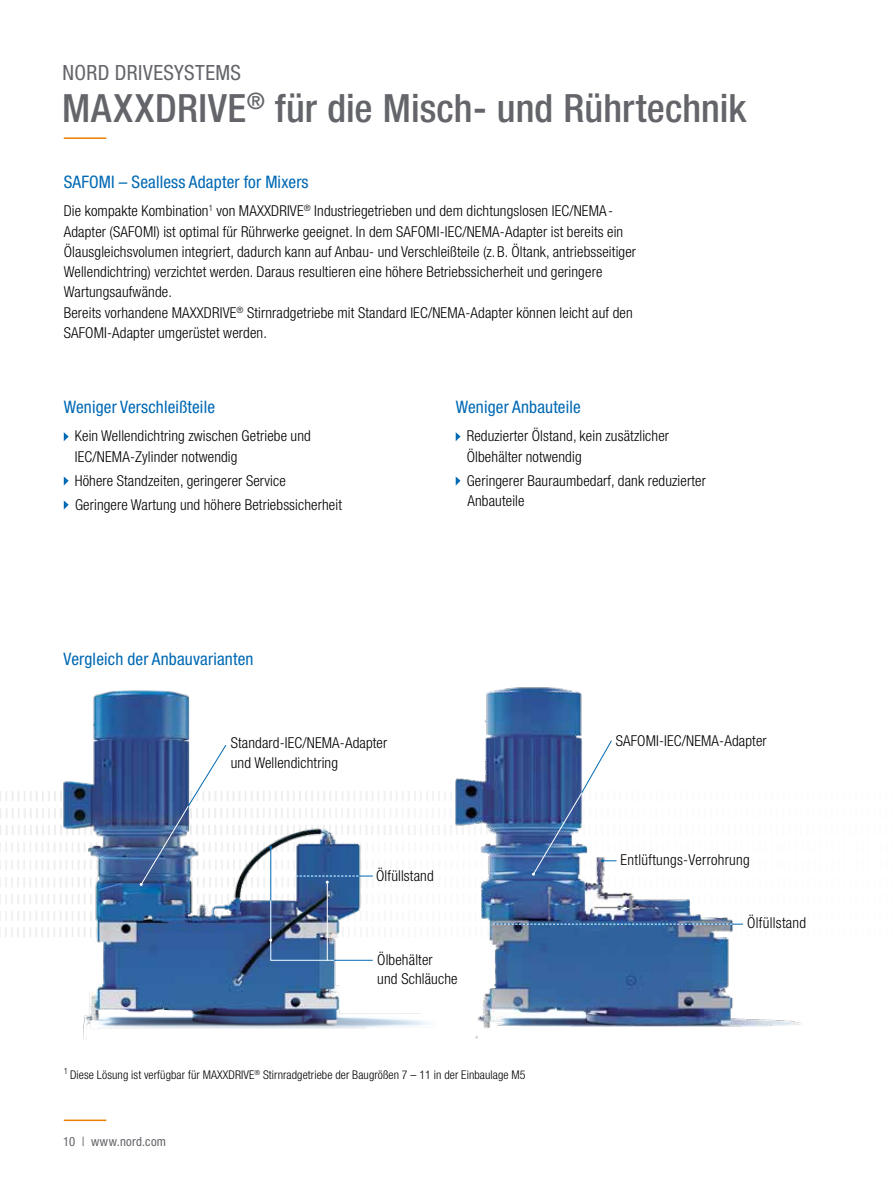
<style>
.page{position:relative;width:893px;height:1188px;background:#fff}
.page>*{position:absolute;margin:0;border:0;box-sizing:border-box;transform-origin:0 0}
.t1{font:500 condensed 39px "Helvetica Neue LT Std";letter-spacing:.005em;color:#63656a}
.t2{font:condensed 21px "Helvetica Neue LT Std";letter-spacing:.02em;color:#63656a}
.t3{font:condensed 17.25px "Helvetica Neue LT Std";letter-spacing:.01em;color:#0069b4}
.t4{font:300 condensed 15px/20.2px "Helvetica Neue LT Std";letter-spacing:.01em;color:#000}
.t5{font:condensed 12.75px "Helvetica Neue LT Std";letter-spacing:.02em;color:#63656a}
.t6{font:300 condensed 12px "Helvetica Neue LT Std";letter-spacing:.01em;color:#000}
</style>
<div class="page">
<hr style="left:64px;top:1120px;width:42px;height:1px;background:#ef7d00">
<hr style="left:64px;top:137px;width:42px;height:2px;background:#ef7d00">
<img style="left:41px;top:690px;width:320px;height:321px">
<svg style="left:64px;top:432px;width:5px;height:9px"></svg>
<svg style="left:64px;top:476px;width:5px;height:10px"></svg>
<svg style="left:64px;top:500px;width:5px;height:10px"></svg>
<svg style="left:456px;top:432px;width:5px;height:9px"></svg>
<svg style="left:456px;top:477px;width:5px;height:8px"></svg>
<img style="left:83px;top:1011px;width:346px;height:29px">
<svg style="left:140px;top:744px;width:87px;height:142px"></svg>
<img style="left:432px;top:687px;width:369px;height:352px">
<hr style="left:493px;top:924px;width:250px;height:1px;background:#0069b4">
<svg style="left:493px;top:924px;width:239px;height:1px"></svg>
<svg style="left:532px;top:740px;width:85px;height:136px"></svg>
<img style="left:269px;top:846px;width:104px;height:115px">
<h2 class="t2" style="left:63px;top:60px;width:180px">NORD DRIVESYSTEMS</h2>
<h1 class="t1" style="left:62px;top:85px;width:686px">MAXXDRIVE<sup>®</sup> für die Misch- und Rührtechnik</h1>
<p class="t3" style="left:64px;top:171px;width:246px">SAFOMI – Sealless Adapter for Mixers</p>
<p class="t4" style="left:64px;top:201px;width:574px">Die kompakte Kombination<sup>1</sup> von MAXXDRIVE<sup>®</sup> Industriegetrieben und dem dichtungslosen IEC/NEMA-Adapter (SAFOMI) ist optimal für Rührwerke geeignet. In dem SAFOMI-IEC/NEMA-Adapter ist bereits ein Ölausgleichsvolumen integriert, dadurch kann auf Anbau- und Verschleißteile (z.B. Öltank, antriebsseitiger Wellendichtring) verzichtet werden. Daraus resultieren eine höhere Betriebssicherheit und geringere Wartungsaufwände.<br>Bereits vorhandene MAXXDRIVE<sup>®</sup> Stirnradgetriebe mit Standard IEC/NEMA-Adapter können leicht auf den SAFOMI-Adapter umgerüstet werden.</p>
<p class="t3" style="left:64px;top:397px;width:153px">Weniger Verschleißteile</p>
<p class="t4" style="left:75px;top:426px;width:238px">Kein Wellendichtring zwischen Getriebe und<br>IEC/NEMA-Zylinder notwendig</p>
<p class="t4" style="left:75px;top:468px;width:269px;line-height:24px">Höhere Standzeiten, geringerer Service<br>Geringere Wartung und höhere Betriebssicherheit</p>
<p class="t3" style="left:64px;top:649px;width:191px">Vergleich der Anbauvarianten</p>
<p class="t3" style="left:456px;top:397px;width:127px">Weniger Anbauteile</p>
<p class="t4" style="left:467px;top:426px;width:204px">Reduzierter Ölstand, kein zusätzlicher<br>Ölbehälter notwendig</p>
<p class="t4" style="left:467px;top:470px;width:241px">Geringerer Bauraumbedarf, dank reduzierter<br>Anbauteile</p>
<p class="t4" style="left:231px;top:733px;width:158px;line-height:19.5px">Standard-IEC/NEMA-Adapter und Wellendichtring</p>
<p class="t4" style="left:616px;top:730px;width:153px">SAFOMI-IEC/NEMA-Adapter</p>
<p class="t4" style="left:376px;top:866px;width:59px">Ölfüllstand</p>
<p class="t4" style="left:377px;top:950px;width:82px;line-height:19.5px">Ölbehälter<br>und Schläuche</p>
<p class="t6" style="left:64px;top:1068px;width:463px"><sup>1</sup> Diese Lösung ist verfügbar für MAXXDRIVE<sup>®</sup> Stirnradgetriebe der Baugrößen 7 – 11 in der Einbaulage M5</p>
<p class="t5" style="left:63px;top:1134px;width:104px">10 | www.nord.com</p>
<p class="t4" style="left:621px;top:850px;width:131px">Entlüftungs-Verrohrung</p>
<p class="t4" style="left:747px;top:913px;width:61px">Ölfüllstand</p>
</div>
